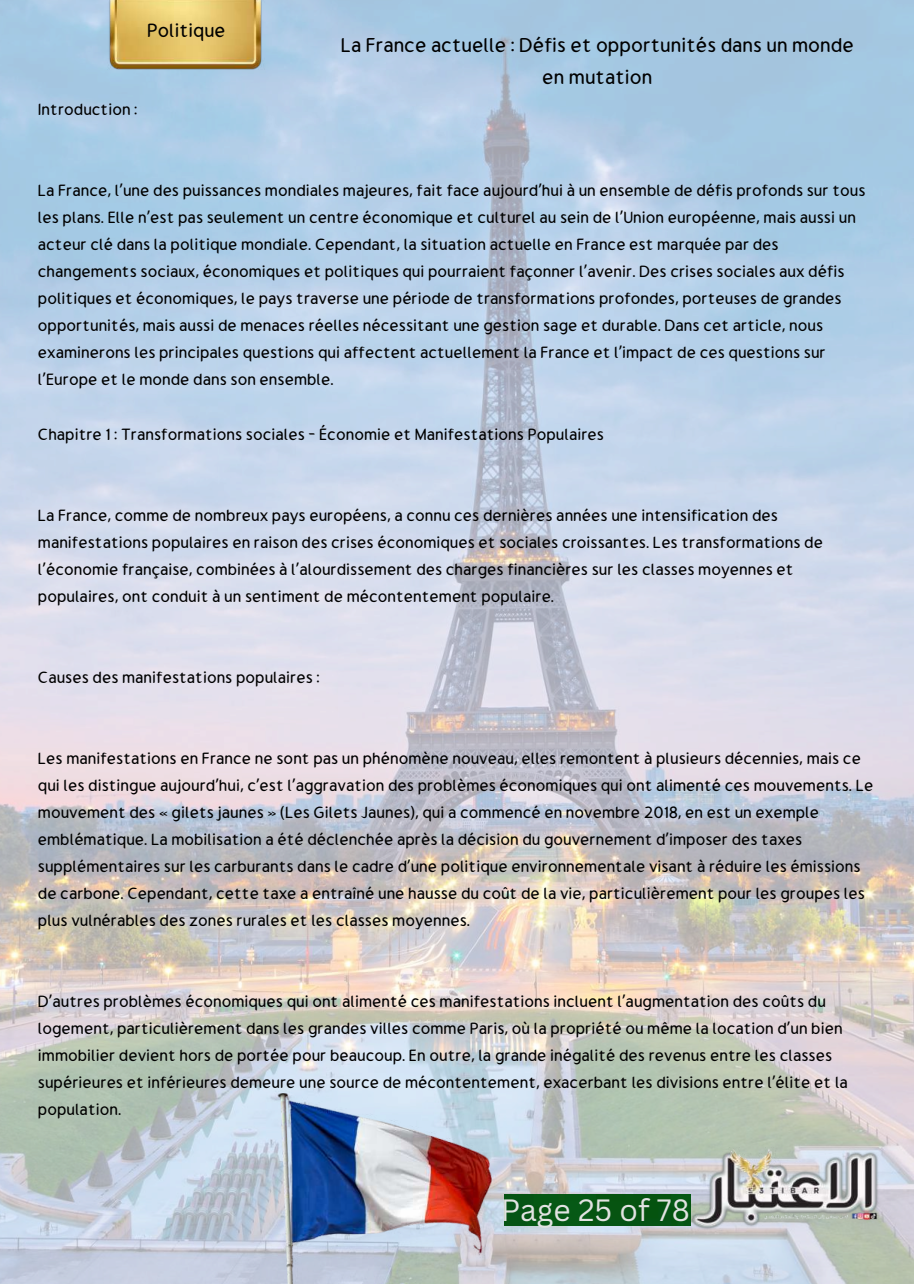
<style>
.page{position:relative;width:914px;height:1284px;background:#fff}
.page>*{position:absolute;margin:0;border:0;box-sizing:border-box;transform-origin:0 0}
.t1{font:30px "Canva Sans";color:#e2e3e2}
.t2{font:24px/32.5px "Gumela Arabic";color:#000;text-align:center}
.t3{font:22.95px "Gumela Arabic";color:#000}
.t4{font:19.5px/27px "Gumela Arabic";color:#000}
</style>
<div class="page">
<img style="left:0;top:0;width:914px;height:1283px">
<img style="left:102px;top:0;width:168px;height:72px">
<img style="left:668px;top:1129px;width:237px;height:126px">
<img style="left:220px;top:1029px;width:326px;height:254px">
<div style="left:505px;top:1194px;width:185px;height:31px;background:#065414"></div>
<p class="t3" style="left:147px;top:19px;width:80px">Politique</p>
<p class="t4" style="left:38px;top:97px;width:101px">Introduction :</p>
<p class="t2" style="left:341px;top:29px;width:514px">La France actuelle : Défis et opportunités dans un monde en mutation</p>
<p class="t4" style="left:38px;top:178px;width:829px">La France, l’une des puissances mondiales majeures, fait face aujourd’hui à un ensemble de défis profonds sur tous les plans. Elle n’est pas seulement un centre économique et culturel au sein de l’Union européenne, mais aussi un acteur clé dans la politique mondiale. Cependant, la situation actuelle en France est marquée par des changements sociaux, économiques et politiques qui pourraient façonner l’avenir. Des crises sociales aux défis politiques et économiques, le pays traverse une période de transformations profondes, porteuses de grandes opportunités, mais aussi de menaces réelles nécessitant une gestion sage et durable. Dans cet article, nous examinerons les principales questions qui affectent actuellement la France et l’impact de ces questions sur l’Europe et le monde dans son ensemble.</p>
<p class="t4" style="left:38px;top:422px;width:568px">Chapitre 1 : Transformations sociales - Économie et Manifestations Populaires</p>
<p class="t4" style="left:38px;top:503px;width:786px">La France, comme de nombreux pays européens, a connu ces dernières années une intensification des manifestations populaires en raison des crises économiques et sociales croissantes. Les transformations de l’économie française, combinées à l’alourdissement des charges financières sur les classes moyennes et populaires, ont conduit à un sentiment de mécontentement populaire.</p>
<p class="t4" style="left:38px;top:664px;width:283px">Causes des manifestations populaires :</p>
<p class="t4" style="left:38px;top:745px;width:837px">Les manifestations en France ne sont pas un phénomène nouveau, elles remontent à plusieurs décennies, mais ce qui les distingue aujourd’hui, c’est l’aggravation des problèmes économiques qui ont alimenté ces mouvements. Le mouvement des « gilets jaunes » (Les Gilets Jaunes), qui a commencé en novembre 2018, en est un exemple emblématique. La mobilisation a été déclenchée après la décision du gouvernement d’imposer des taxes supplémentaires sur les carburants dans le cadre d’une politique environnementale visant à réduire les émissions de carbone. Cependant, cette taxe a entraîné une hausse du coût de la vie, particulièrement pour les groupes les plus vulnérables des zones rurales et les classes moyennes.</p>
<p class="t4" style="left:38px;top:988px;width:811px">D’autres problèmes économiques qui ont alimenté ces manifestations incluent l’augmentation des coûts du logement, particulièrement dans les grandes villes comme Paris, où la propriété ou même la location d’un bien immobilier devient hors de portée pour beaucoup. En outre, la grande inégalité des revenus entre les classes supérieures et inférieures demeure une source de mécontentement, exacerbant les divisions entre l’élite et la population.</p>
<h1 class="t1" style="left:501px;top:1192px;width:191px">Page 25 of 78</h1>
</div>
